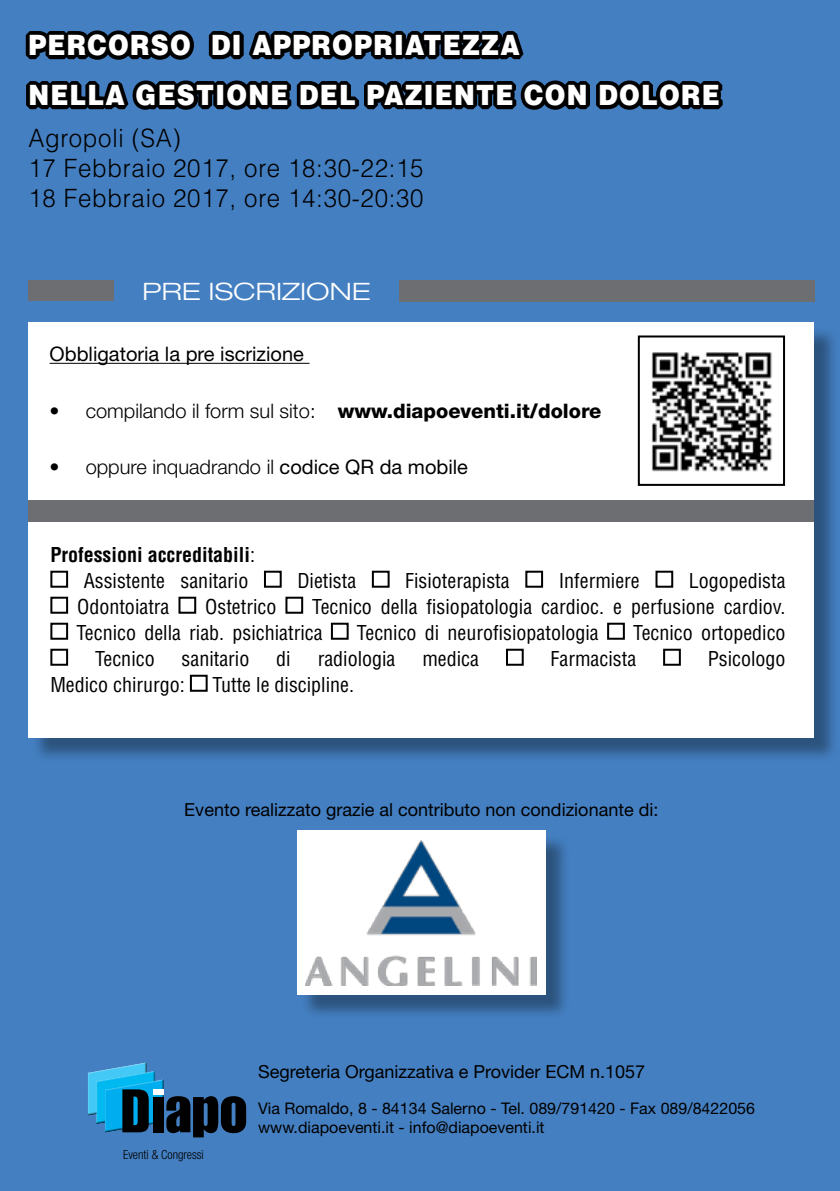
<style>
.page{position:relative;width:840px;height:1191px;background:#fff}
.page>*{position:absolute;margin:0;border:0;box-sizing:border-box;transform-origin:0 0}
.t1{font:900 28px/50px "Helvetica LT Std";letter-spacing:.05em;color:#fff;scale:.89 1}
.t2{font:300 25.2px/30px "Helvetica LT Std";letter-spacing:.03em;color:#000;scale:.95 1}
.t3{font:300 expanded 24px "Helvetica Neue LT Std";color:#fff;scale:1.15 1}
.t4{font:condensed 20px "Helvetica LT Std";color:#000}
.t5{font:300 20px "Helvetica Neue LT Std";color:#000}
.t6{font:20px "Helvetica Neue LT Std";color:#000}
.t7{font:800 20px "Helvetica Neue LT Std";color:#000}
.t8{font:700 condensed 20px "Helvetica LT Std";color:#000}
.t9{font:18px "Helvetica Neue LT Std";color:#000}
.t10{font:16px/19.2px "Helvetica Neue LT Std";color:#000}
.t11{font:300 condensed 12.6px "Helvetica Neue LT Std";color:#000}
.s1{font-weight:400}
</style>
<div class="page">
<div style="left:0;top:0;width:839px;height:1191px;background:#447fc1"></div>
<svg style="left:25px;top:30px;width:698px;height:80px"></svg>
<div style="left:28px;top:280px;width:85px;height:21px;background:#6d6e71"></div>
<div style="left:399px;top:280px;width:415px;height:21px;background:#6d6e71"></div>
<div style="left:31px;top:326px;width:807px;height:437px;background:#000;opacity:.35"></div>
<div style="left:28px;top:323px;width:786px;height:415px;background:#fff"></div>
<div style="left:28px;top:500px;width:786px;height:21px;background:#6d6e71"></div>
<hr style="left:50px;top:363px;width:259px;height:1px;background:#000">
<img style="left:651px;top:352px;width:121px;height:120px">
<div style="left:637px;top:335px;width:147px;height:151px;border:2px solid #000"></div>
<div style="left:50px;top:570px;width:18px;height:17px;border:2px solid #000"></div>
<div style="left:264px;top:570px;width:17px;height:17px;border:2px solid #000"></div>
<div style="left:372px;top:570px;width:17px;height:17px;border:2px solid #000"></div>
<div style="left:525px;top:570px;width:18px;height:17px;border:2px solid #000"></div>
<div style="left:655px;top:570px;width:18px;height:17px;border:2px solid #000"></div>
<div style="left:50px;top:596px;width:18px;height:17px;border:2px solid #000"></div>
<div style="left:178px;top:596px;width:18px;height:17px;border:2px solid #000"></div>
<div style="left:285px;top:596px;width:18px;height:17px;border:2px solid #000"></div>
<div style="left:50px;top:622px;width:18px;height:17px;border:2px solid #000"></div>
<div style="left:331px;top:622px;width:17px;height:17px;border:2px solid #000"></div>
<div style="left:607px;top:622px;width:17px;height:17px;border:2px solid #000"></div>
<div style="left:50px;top:648px;width:18px;height:17px;border:2px solid #000"></div>
<div style="left:505px;top:648px;width:18px;height:17px;border:2px solid #000"></div>
<div style="left:662px;top:648px;width:18px;height:17px;border:2px solid #000"></div>
<div style="left:190px;top:674px;width:17px;height:17px;border:2px solid #000"></div>
<svg style="left:88px;top:1062px;width:158px;height:75px"></svg>
<div style="left:300px;top:833px;width:270px;height:187px;background:#000;opacity:.35"></div>
<div style="left:297px;top:830px;width:248px;height:165px;background:#fff"></div>
<img style="left:306px;top:840px;width:230px;height:145px">
<h1 class="t1" style="left:28px;top:19px;width:778px">PERCORSO<br>NELLA GESTIONE DEL PAZIENTE CON DOLORE</h1>
<p class="t2" style="left:28px;top:122px;width:417px">Agropoli (SA(<br>17 Febbraio 2017, ore 18:30-22:15<br>18 Febbraio 2017, ore 14:30-20:30</p>
<h1 class="t1" style="left:211px;top:19px;width:348px">DI APPROPRIATEZZA</h1>
<p class="t3" style="left:142px;top:277px;width:200px">PRE ISCRIZIONE</p>
<p class="t6" style="left:50px;top:342px;width:256px">Obbligatoria la pre iscrizione</p>
<p class="t5" style="left:50px;top:398px;width:11px">•</p>
<p class="t5" style="left:86px;top:398px;width:231px">compilando il form sul sito:</p>
<p class="t7" style="left:337px;top:399px;width:265px">www.diapoeventi.it/dolore</p>
<p class="t5" style="left:50px;top:455px;width:11px">•</p>
<p class="t5" style="left:86px;top:455px;width:383px">oppure inquadrando il <span class="s1">codice QR da mobile</span></p>
<p class="t8" style="left:50px;top:542px;width:206px">Professioni accreditabili<span class="s1">:</span></p>
<p class="t4" style="left:84px;top:568px;width:83px">Assistente</p>
<p class="t4" style="left:180px;top:568px;width:69px">sanitario</p>
<p class="t4" style="left:297px;top:568px;width:60px">Dietista</p>
<p class="t4" style="left:405px;top:568px;width:106px">Fisioterapista</p>
<p class="t4" style="left:558px;top:568px;width:83px">Infermiere</p>
<p class="t4" style="left:688px;top:568px;width:98px">Logopedista</p>
<p class="t4" style="left:77px;top:594px;width:94px">Odontoiatra</p>
<p class="t4" style="left:205px;top:594px;width:73px">Ostetrico</p>
<p class="t4" style="left:312px;top:594px;width:61px">Tecnico</p>
<p class="t4" style="left:381px;top:594px;width:38px">della</p>
<p class="t4" style="left:426px;top:594px;width:107px">fisiopatologia</p>
<p class="t4" style="left:541px;top:594px;width:82px">cardioc e.</p>
<p class="t4" style="left:630px;top:594px;width:85px">perfusione</p>
<p class="t4" style="left:723px;top:594px;width:63px">cardiov.</p>
<p class="t4" style="left:76px;top:620px;width:248px">Tecnico della riab. psichiatrica</p>
<p class="t4" style="left:357px;top:620px;width:243px">Tecnico di neurofisiopatologia</p>
<p class="t4" style="left:633px;top:620px;width:154px">Tecnico ortopedico</p>
<p class="t4" style="left:95px;top:646px;width:61px">Tecnico</p>
<p class="t4" style="left:181px;top:646px;width:69px">sanitario</p>
<p class="t4" style="left:276px;top:646px;width:16px">di</p>
<p class="t4" style="left:317px;top:646px;width:79px">radiologia</p>
<p class="t4" style="left:50px;top:672px;width:136px">Medico chirurgo:</p>
<p class="t4" style="left:212px;top:672px;width:143px">Tutte le discipline.</p>
<p class="t4" style="left:422px;top:646px;width:58px">medica</p>
<p class="t4" style="left:550px;top:646px;width:87px">Farmacista</p>
<p class="t9" style="left:184px;top:799px;width:475px">Evento realizzato grazie al contributo non condizionante di:</p>
<p class="t4" style="left:707px;top:646px;width:79px">Psicologo</p>
<p class="t9" style="left:258px;top:1061px;width:388px">Segreteria Organizzativa e Provider ECM n.1057</p>
<p class="t11" style="left:123px;top:1147px;width:82px">Eventi &amp; Congressi</p>
<p class="t10" style="left:258px;top:1098px;width:498px">Via Romaldo -8, 84134 Salerno - Tel. 089/791420 - Fax 089/8422056 www.diapoeventi -i t. info@diapoeventi i t.</p>
</div>
